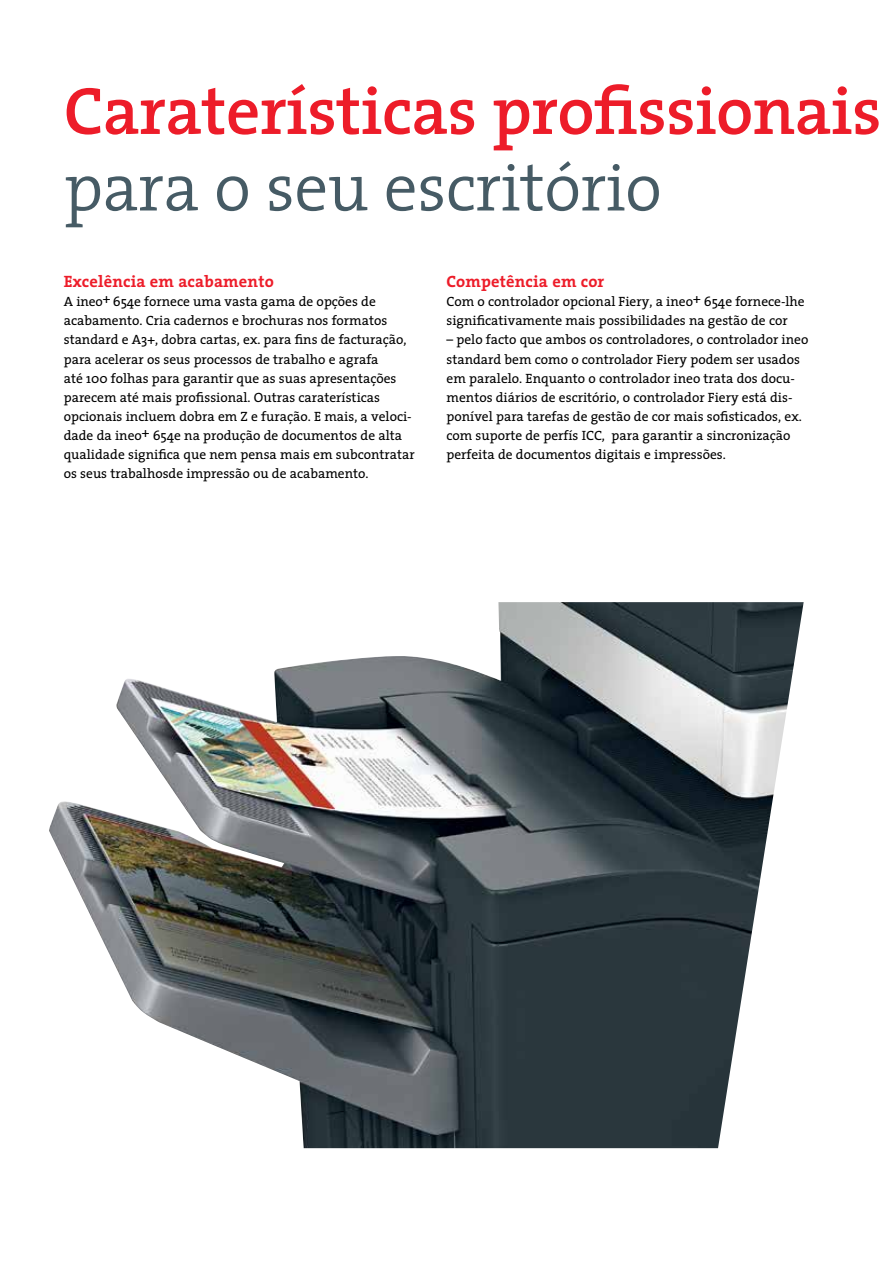
<style>
.page{position:relative;width:893px;height:1263px;background:#fff}
.page>*{position:absolute;margin:0;border:0;box-sizing:border-box;transform-origin:0 0}
.t1{font:600 67.5px "The Serif";letter-spacing:-.01em;color:#ed1c29}
.t2{font:300 67.5px "The Serif";letter-spacing:-.01em;color:#465b65}
.t3{font:700 16.5px "The Serif";letter-spacing:.01em;color:#ed1c29}
.t4{font:13.5px/19.2px "The Serif";color:#000}
</style>
<div class="page">
<img style="left:49px;top:602px;width:755px;height:546px">
<h1 class="t1" style="left:64px;top:68px;width:819px">Caraterísticas profissionais</h1>
<h1 class="t2" style="left:64px;top:144px;width:599px">para o seu escritório</h1>
<p class="t3" style="left:64px;top:271px;width:212px">Excelência em acabamento</p>
<p class="t4" style="left:64px;top:292px;width:353px">A ineo+ 654e fornece uma vasta gama de opções de acabamento. Cria cadernos e brochuras nos formatos standard e A3+, dobra cartas, ex. para fins de facturação, para acelerar os seus processos de trabalho e agrafa<br>até 100 folhas para garantir que as suas apresentações parecem até mais profissional. Outras caraterísticas opcionais incluem dobra em Z e furação. E mais, a veloci&shy;dade da ineo+ 654e na produção de documentos de alta qualidade significa que nem pensa mais em subcontratar os seus trabalhosde impressão ou de acabamento.</p>
<p class="t3" style="left:446px;top:271px;width:159px">Competência em cor</p>
<p class="t4" style="left:446px;top:292px;width:360px">Com o controlador opcional Fiery, a ineo+ 654e fornece-lhe significativamente mais possibilidades na gestão de cor</p>
<p class="t4" style="left:446px;top:330px;width:363px">– pelo facto que ambos os controladores, o controlador ineo standard bem como o controlador Fiery podem ser usados em paralelo. Enquanto o controlador ineo trata dos docu&shy;mentos diários de escritório, o controlador Fiery está dis&shy;ponível para tarefas de gestão de cor mais sofisticados, ex. com suporte de perfís ICC, para garantir a sincronização perfeita de documentos digitais e impressões.</p>
</div>
